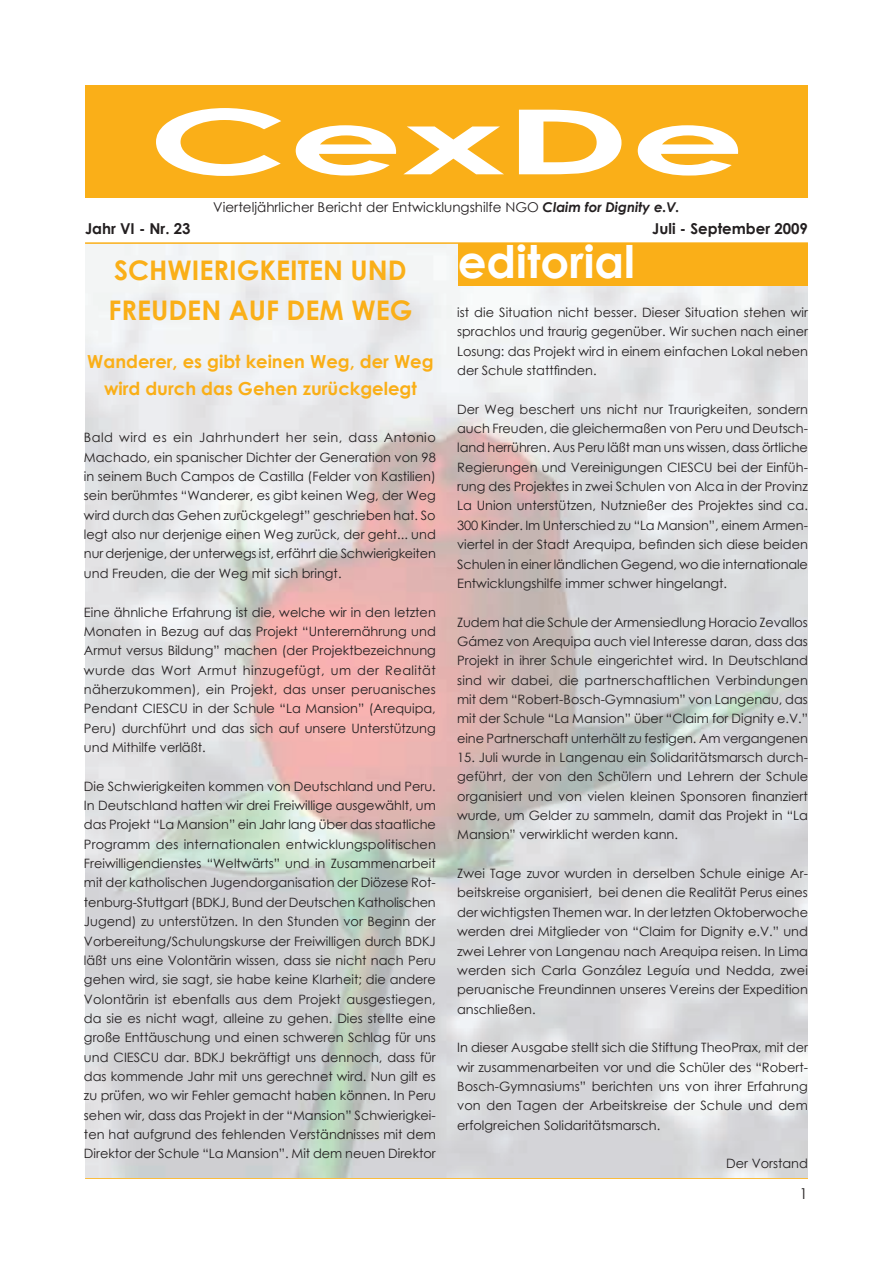
<style>
.page{position:relative;width:893px;height:1263px;background:#fff}
.page>*{position:absolute;margin:0;border:0;box-sizing:border-box;transform-origin:0 0}
.t1{font:700 90px "Century Gothic";color:#fff;scale:2 1}
.t2{font:700 45px "Century Gothic";color:#fff}
.t3{font:700 27px/40.5px "Century Gothic";color:#faaf18}
.t4{font:700 18px/27px "Century Gothic";color:#faaf18;text-align:center}
.t5{font:700 15px "Century Gothic";color:#231f20}
.t6{font:13.5px "Century Gothic";color:#231f20}
.t7{font:12.9px/19.4px "Century Gothic";color:#231f20;text-align:justify}
.s1{font-weight:700;font-style:italic}
</style>
<div class="page">
<hr style="left:85px;top:1178px;width:723px;height:1px;background:#faaf18">
<div style="left:85px;top:85px;width:723px;height:113px;background:#faaf18"></div>
<hr style="left:85px;top:242px;width:723px;height:2px;background:#faaf18">
<div style="left:458px;top:243px;width:350px;height:43px;background:#faaf18"></div>
<h1 class="t1" style="left:148px;top:73px;width:300px">CexDe</h1>
<p class="t6" style="left:213px;top:198px;width:468px">Vierteljährlicher Bericht der Entwicklungshilfe NGO <span class="s1">Claim for Dignity e.V.</span></p>
<p class="t5" style="left:85px;top:217px;width:107px">Jahr VI - Nr. 23</p>
<p class="t5" style="left:652px;top:217px;width:157px">Juli - September 2009</p>
<h3 class="t3" style="left:108px;top:248px;width:306px">SCHWIERIGKEITEN UND<br>FREUDEN AUF DEM WEG</h3>
<h3 class="t4" style="left:87px;top:347px;width:348px">Wanderer, es gibt keinen Weg, der Weg wird durch das Gehen zurückgelegt</h3>
<p class="t7" style="left:84px;top:428px;width:353px">Bald wird es ein Jahrhundert her sein, dass Antonio Machado, ein spanischer Dichter der Generation von 98 in seinem Buch Campos de Castilla (Felder von Kastilien) sein berühmtes “Wanderer, es gibt keinen Weg, der Weg wird durch das Gehen zurückgelegt” geschrieben hat. So legt also nur derjenige einen Weg zurück, der geht... und nur derjenige, der unterwegs ist, erfährt die Schwierigkeiten und Freuden, die der Weg mit sich bringt.</p>
<p class="t7" style="left:84px;top:602px;width:353px">Eine ähnliche Erfahrung ist die, welche wir in den letzten Monaten in Bezug auf das Projekt “Unterernährung und Armut versus Bildung” machen (der Projektbezeichnung wurde das Wort Armut hinzugefügt, um der Realität näherzukommen), ein Projekt, das unser peruanisches Pendant CIESCU in der Schule “La Mansion” (Arequipa, Peru) durchführt und das sich auf unsere Unterstützung und Mithilfe verläßt.</p>
<p class="t7" style="left:84px;top:776px;width:353px">Die Schwierigkeiten kommen von Deutschland und Peru.<br>In Deutschland hatten wir drei Freiwillige ausgewählt, um das Projekt “La Mansion” ein Jahr lang über das staatliche Programm des internationalen entwicklungspolitischen Freiwilligendienstes “Weltwärts” und in Zusammenarbeit mit der katholischen Jugendorganisation der Diözese Rot&shy;tenburg-Stuttgart (BDKJ, Bund der Deutschen Katholischen Jugend) zu unterstützen. In den Stunden vor Beginn der Vorbereitung/Schulungskurse der Freiwilligen durch BDKJ läßt uns eine Volontärin wissen, dass sie nicht nach Peru gehen wird, sie sagt, sie habe keine Klarheit; die andere Volontärin ist ebenfalls aus dem Projekt ausgestiegen, da sie es nicht wagt, alleine zu gehen. Dies stellte eine große Enttäuschung und einen schweren Schlag für uns und CIESCU dar. BDKJ bekräftigt uns dennoch, dass für das kommende Jahr mit uns gerechnet wird. Nun gilt es zu prüfen, wo wir Fehler gemacht haben können. In Peru sehen wir, dass das Projekt in der “Mansion” Schwierigkei&shy;ten hat aufgrund des fehlenden Verständnisses mit dem Direktor der Schule “La Mansion”. Mit dem neuen Direktor</p>
<h2 class="t2" style="left:458px;top:228px;width:179px">editorial</h2>
<p class="t7" style="left:457px;top:302px;width:352px">ist die Situation nicht besser. Dieser Situation stehen wir sprachlos und traurig gegenüber. Wir suchen nach einer Losung: das Projekt wird in einem einfachen Lokal neben der Schule stattfinden.</p>
<p class="t7" style="left:457px;top:399px;width:352px">Der Weg beschert uns nicht nur Traurigkeiten, sondern auch Freuden, die gleichermaßen von Peru und Deutsch&shy;land herrühren. Aus Peru läßt man uns wissen, dass örtliche Regierungen und Vereinigungen CIESCU bei der Einfüh&shy;rung des Projektes in zwei Schulen von Alca in der Provinz La Union unterstützen, Nutznießer des Projektes sind ca.<br>300 Kinder. Im Unterschied zu “La Mansion”, einem Armen&shy;viertel in der Stadt Arequipa, befinden sich diese beiden Schulen in einer ländlichen Gegend, wo die internationale Entwicklungshilfe immer schwer hingelangt.</p>
<p class="t7" style="left:457px;top:612px;width:352px">Zudem hat die Schule der Armensiedlung Horacio Zevallos Gámez von Arequipa auch viel Interesse daran, dass das Projekt in ihrer Schule eingerichtet wird. In Deutschland sind wir dabei, die partnerschaftlichen Verbindungen mit dem “Robert-Bosch-Gymnasium” von Langenau, das mit der Schule “La Mansion” über “Claim for Dignity e.V.” eine Partnerschaft unterhält zu festigen. Am vergangenen 1 5. Juli wurde in Langenau ein Solidaritätsmarsch durch&shy;geführt, der von den Schülern und Lehrern der Schule organisiert und von vielen kleinen Sponsoren finanziert wurde, um Gelder zu sammeln, damit das Projekt in “La Mansion” verwirklicht werden kann.</p>
<p class="t7" style="left:457px;top:863px;width:352px">Zwei Tage zuvor wurden in derselben Schule einige Ar&shy;beitskreise organisiert, bei denen die Realität Perus eines der wichtigsten Themen war. In der letzten Oktoberwoche werden drei Mitglieder von “Claim for Dignity e.V.” und zwei Lehrer von Langenau nach Arequipa reisen. In Lima werden sich Carla González Leguía und Nedda, zwei peruanische Freundinnen unseres Vereins der Expedition anschließen.</p>
<p class="t7" style="left:457px;top:1038px;width:352px">In dieser Ausgabe stellt sich die Stiftung TheoPrax, mit der wir zusammenarbeiten vor und die Schüler des “Robert-Bosch-Gymnasiums” berichten uns von ihrer Erfahrung von den Tagen der Arbeitskreise der Schule und dem erfolgreichen Solidaritätsmarsch.</p>
<p class="t7" style="left:726px;top:1154px;width:83px">Der Vorstand</p>
</div>
